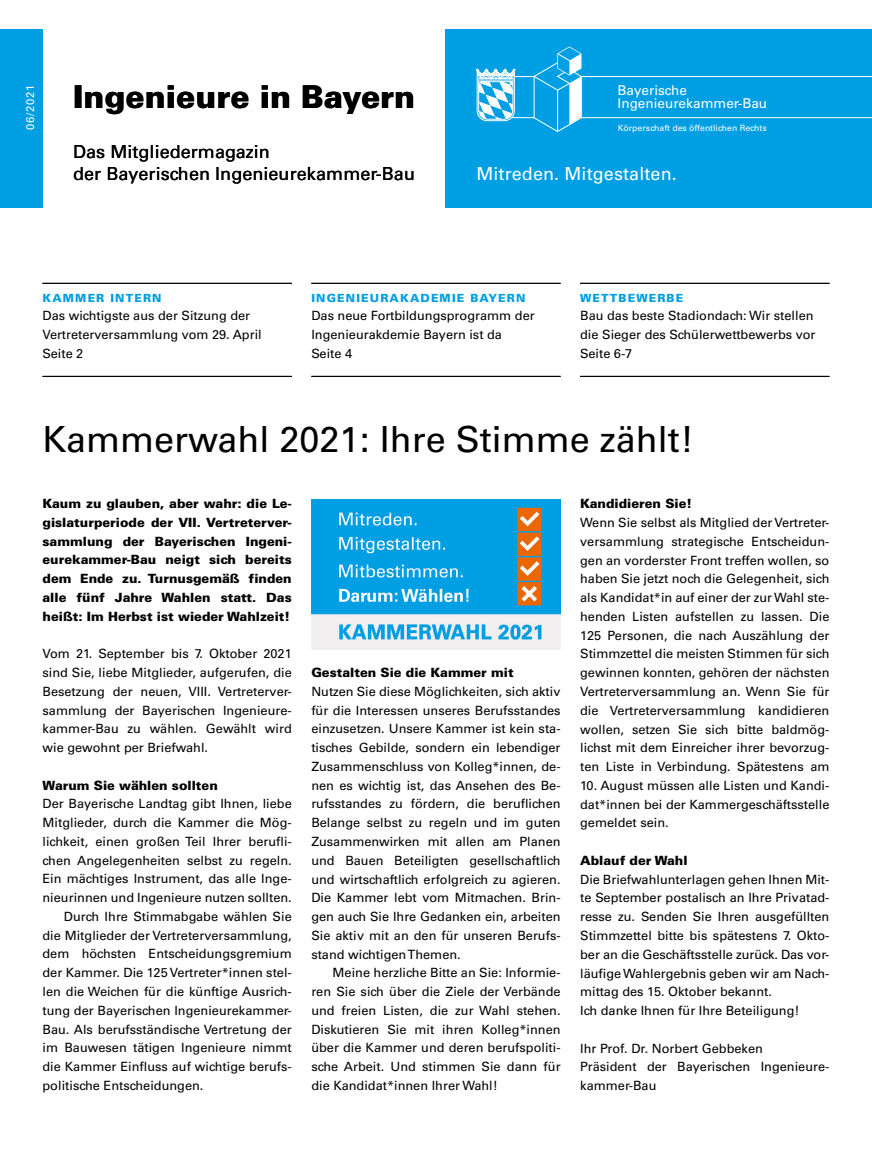
<style>
.page{position:relative;width:872px;height:1170px;background:#fff}
.page>*{position:absolute;margin:0;border:0;box-sizing:border-box;transform-origin:0 0}
.t1{font:36px "Univers LT Std";color:#000}
.t2{font:900 31.5px "Univers LT Std";color:#000}
.t3{font:18px/22.5px "Univers LT Std";letter-spacing:.005em;color:#000}
.t4{font:18px "Univers LT Std";letter-spacing:.005em;color:#fff}
.t5{font:13.5px/13.5px "Univers LT Std";color:#fff}
.t6{font:12.75px/18.8px "Univers LT Std";color:#000;text-align:justify}
.t7{font:900 12.75px/18.8px "Univers LT Std";color:#000;text-align:justify}
.t8{font:900 11.25px "Univers LT Std";letter-spacing:.1em;color:#009ee3}
.t9{font:11.25px "Univers LT Std";letter-spacing:.055em;color:#fff}
.t10{font:8.7px "Univers LT Std";color:#fff}
</style>
<div class="page">
<div style="left:446px;top:30px;width:426px;height:178px;background:#009ee3"></div>
<hr style="left:581px;top:76px;width:291px;height:1px;background:#fff">
<hr style="left:581px;top:117px;width:291px;height:1px;background:#fff">
<svg style="left:476px;top:46px;width:106px;height:86px"></svg>
<hr style="left:557px;top:90px;width:1px;height:41px;background:#fff">
<div style="left:0;top:30px;width:43px;height:178px;background:#009ee3"></div>
<hr style="left:43px;top:283px;width:249px;height:1px;background:#000">
<hr style="left:43px;top:376px;width:249px;height:1px;background:#000">
<hr style="left:311px;top:376px;width:249px;height:1px;background:#000">
<hr style="left:580px;top:376px;width:249px;height:1px;background:#000">
<hr style="left:311px;top:283px;width:249px;height:1px;background:#000">
<hr style="left:580px;top:283px;width:249px;height:1px;background:#000">
<img style="left:311px;top:499px;width:249px;height:150px">
<p class="t9" style="left:23px;top:98px;width:14px;rotate:-90deg">18</p>
<p class="t9" style="left:23px;top:130px;width:47px;rotate:-90deg">06/2021</p>
<p class="t9" style="left:23px;top:129px;width:14px;rotate:-90deg">12</p>
<h2 class="t2" style="left:73px;top:77px;width:344px">Ingenieure in Bayern</h2>
<p class="t5" style="left:617px;top:83px;width:151px">Bayerische<br>Ingenieurekammer-Bau</p>
<p class="t10" style="left:618px;top:122px;width:150px">Körperschaft des öffentlichen Rechts</p>
<h3 class="t4" style="left:476px;top:163px;width:202px">Mitreden. Mitgestalten.</h3>
<h3 class="t3" style="left:73px;top:140px;width:343px">Das Mitgliedermagazin<br>der Bayerischen Ingenieurekammer-Bau</h3>
<p class="t8" style="left:43px;top:290px;width:121px">KAMMER INTERN</p>
<p class="t6" style="left:43px;top:306px;width:221px;text-align:left">Das wichtigste aus der Sitzung der<br>Vertreterversammlung vom 29. April<br>Seite 2</p>
<p class="t8" style="left:311px;top:290px;width:216px">INGENIEURAKADEMIE BAYERN</p>
<p class="t6" style="left:311px;top:306px;width:225px;text-align:left">Das neue Fortbildungsprogramm der<br>Ingenieurakdemie Bayern ist da<br>Seite 4</p>
<p class="t8" style="left:580px;top:290px;width:105px">WETTBEWERBE</p>
<p class="t6" style="left:580px;top:306px;width:237px;text-align:left">Bau das beste Stadiondach: Wir stellen die Sieger des Schülerwettbewerbs vor<br>Seite 6-7</p>
<h1 class="t1" style="left:43px;top:417px;width:653px">Kammerwahl 2021: Ihre Stimme zählt!</h1>
<p class="t7" style="left:43px;top:494px;width:251px">Kaum zu glauben, aber wahr: die Le&shy;gislaturperiode der VII. Vertreterver&shy;sammlung der Bayerischen Ingeni&shy;eurekammer-Bau neigt sich bereits dem Ende zu. Turnusgemäß finden alle fünf Jahre Wahlen statt. Das heißt: Im Herbst ist wieder Wahlzeit!</p>
<p class="t6" style="left:43px;top:644px;width:251px">Vom 21. September bis 7. Oktober 2021 sind Sie, liebe Mitglieder, aufgerufen, die Besetzung der neuen, VIII. Vertreterver&shy;sammlung der Bayerischen Ingenieure&shy;kammer-Bau zu wählen. Gewählt wird wie gewohnt per Briefwahl.</p>
<p class="t7" style="left:43px;top:775px;width:177px">Warum Sie wählen sollten</p>
<p class="t6" style="left:43px;top:794px;width:251px">Der Bayerische Landtag gibt Ihnen, liebe</p>
<p class="t6" style="left:43px;top:813px;width:251px">Mitglieder, durch die Kammer die Mög-</p>
<p class="t6" style="left:43px;top:832px;width:251px">lichkeit, einen großen Teil Ihrer berufli-</p>
<p class="t6" style="left:43px;top:850px;width:251px">chen Angelegenheiten selbst zu regeln.</p>
<p class="t6" style="left:43px;top:869px;width:251px">Ein mächtiges Instrument, das alle Inge-</p>
<p class="t6" style="left:43px;top:888px;width:251px">nieurinnen und Ingenieure nutzen sollten.</p>
<p class="t6" style="left:64px;top:907px;width:229px">Durch Ihre Stimmabgabe wählen Sie</p>
<p class="t6" style="left:43px;top:925px;width:251px">die Mitglieder der Vertreterversammlung,</p>
<p class="t6" style="left:43px;top:944px;width:251px">dem höchsten Entscheidungsgremium</p>
<p class="t6" style="left:43px;top:963px;width:251px">der Kammer. Die 125 Vertreter*innen stel-</p>
<p class="t6" style="left:43px;top:982px;width:251px">len die Weichen für die künftige Ausrich-</p>
<p class="t6" style="left:43px;top:1000px;width:251px">tung der Bayerischen Ingenieurekammer-</p>
<p class="t6" style="left:43px;top:1019px;width:251px">Bau. Als berufsständische Vertretung der</p>
<p class="t6" style="left:43px;top:1038px;width:251px">im Bauwesen tätigen Ingenieure nimmt</p>
<p class="t6" style="left:43px;top:1057px;width:251px">die Kammer Einfluss auf wichtige berufs-</p>
<p class="t6" style="left:43px;top:1075px;width:162px">politische Entscheidungen.</p>
<p class="t7" style="left:311px;top:663px;width:204px">Gestalten Sie die Kammer mit</p>
<p class="t6" style="left:311px;top:682px;width:251px">Nutzen Sie diese Möglichkeiten, sich aktiv für die Interessen unseres Berufsstandes einzusetzen. Unsere Kammer ist kein sta&shy;tisches Gebilde, sondern ein lebendiger Zusammenschluss von Kolleg*innen, de&shy;nen es wichtig ist, das Ansehen des Be&shy;rufsstandes zu fördern, die beruflichen Belange selbst zu regeln und im guten Zusammenwirken mit allen am Planen und Bauen Beteiligten gesellschaftlich und wirtschaftlich erfolgreich zu agieren.<br>Die Kammer lebt vom Mitmachen. Brin&shy;gen auch Sie Ihre Gedanken ein, arbeiten Sie aktiv mit an den für unseren Berufs&shy;stand wichtigen Themen.</p>
<p class="t6" style="left:311px;top:963px;width:251px;text-indent:21px">Meine herzliche Bitte an Sie: Informie&shy;ren Sie sich über die Ziele der Verbände und freien Listen, die zur Wahl stehen.<br>Diskutieren Sie mit ihren Kolleg*innen über die Kammer und deren berufspoliti&shy;sche Arbeit. Und stimmen Sie dann für die Kandidat*innen Ihrer Wahl!</p>
<p class="t7" style="left:580px;top:494px;width:113px">Kandidieren Sie!</p>
<p class="t6" style="left:580px;top:513px;width:251px">Wenn Sie selbst als Mitglied der Vertreter&shy;versammlung strategische Entscheidun&shy;gen an vorderster Front treffen wollen, so haben Sie jetzt noch die Gelegenheit, sich als Kandidat*in auf einer der zur Wahl ste&shy;henden Listen aufstellen zu lassen. Die 125 Personen, die nach Auszählung der Stimmzettel die meisten Stimmen für sich gewinnen konnten, gehören der nächsten Vertreterversammlung an. Wenn Sie für die Vertreterversammlung kandidieren wollen, setzen Sie sich bitte baldmög&shy;lichst mit dem Einreicher ihrer bevorzug&shy;ten Liste in Verbindung. Spätestens am</p>
<p class="t6" style="left:580px;top:776px;width:251px">10. August müssen alle Listen und Kandi&shy;dat*innen bei der Kammergeschäftsstelle gemeldet sein.</p>
<p class="t7" style="left:580px;top:850px;width:109px">Ablauf der Wahl</p>
<p class="t6" style="left:580px;top:869px;width:251px;text-align:left">Die Briefwahlunterlagen gehen Ihnen Mit&shy;te September postalisch an Ihre Privatad&shy;resse zu. Senden Sie Ihren ausgefüllten Stimmzettel bitte bis spätestens 7. Okto&shy;ber an die Geschäftsstelle zurück. Das vor&shy;läufige Wahlergebnis geben wir am Nach&shy;mittag des 15. Oktober bekannt.<br>Ich danke Ihnen für Ihre Beteiligung!</p>
<p class="t6" style="left:580px;top:1038px;width:251px;text-align:left">Ihr Prof. Dr. Norbert Gebbeken<br>Präsident der Bayerischen Ingenieure&shy;kammer-Bau</p>
</div>
